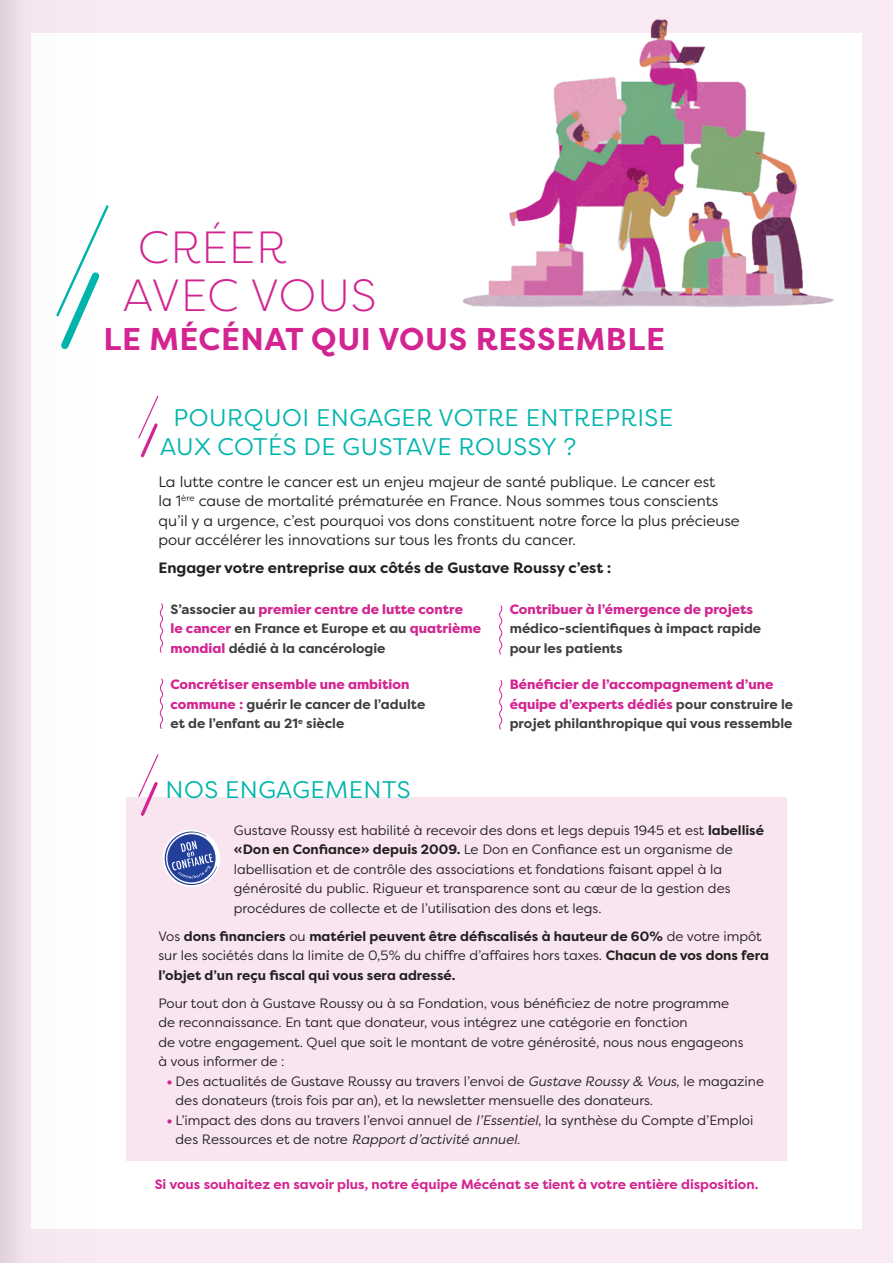
<style>
.page{position:relative;width:893px;height:1263px;background:#f9e9f2}
.page>*{position:absolute;margin:0;border:0;box-sizing:border-box;transform-origin:0 0}
.t1{font:300 45px/48px "Filson Pro";letter-spacing:.02em;color:#d32491}
.t2{font:700 31.5px "Filson Pro";letter-spacing:.02em;color:#d32491}
.t3{font:24px/28.8px "Filson Pro";letter-spacing:.02em;color:#00b5ac}
.t4{font:15px/19.5px "Filson Pro";color:#231f20}
.t5{font:700 15px "Filson Pro";color:#231f20}
.t6{font:13.5px/19.5px "Filson Pro";color:#231f20}
.t7{font:700 13.5px/19.5px "Filson Pro";color:#3e3e3f}
.t8{font:700 13.5px/19.5px "Filson Pro";color:#231f20}
.t9{font:800 13.5px/19.5px "Filson Pro";color:#d32491}
.t10{font:700 13.5px "Filson Pro";color:#d32491}
.s1{font-weight:800;color:#d32491}
.s2{font-weight:700;color:#3e3e3f}
.s3{font-weight:700}
.s4{font-weight:400}
.s5{font-weight:900;color:#d32491}
.s6{font-style:italic}
</style>
<div class="page">
<div style="left:31px;top:34px;width:831px;height:1195px;background:#fff"></div>
<img style="left:595px;top:19px;width:267px;height:288px">
<div style="left:126px;top:797px;width:661px;height:364px;background:#f8e5ef"></div>
<img style="left:0;top:0;width:595px;height:1263px">
<p class="t1" style="left:123px;top:223px;width:255px;text-indent:15px">CRÉER<br>AVEC VOUS</p>
<p class="t2" style="left:104px;top:320px;width:563px">LE MÉCÉNAT QUI VOUS RESSEMBLE</p>
<p class="t3" style="left:160px;top:402px;width:514px;text-indent:14px">POURQUOI ENGAGER VOTRE ENTREPRISE<br>AUX COTÉS DE GUSTAVE ROUSSY ?</p>
<p class="t4" style="left:158px;top:471px;width:583px">La lutte contre le cancer est un enjeu majeur de santé publique. Le cancer est<br>la 1<sup>ère</sup> cause de mortalité prématurée en France. Nous sommes tous conscients qu’il y a urgence, c’est pourquoi vos dons constituent notre force la plus précieuse pour accélérer les innovations sur tous les fronts du cancer.</p>
<p class="t5" style="left:158px;top:558px;width:455px">Engager votre entreprise aux côtés de Gustave Roussy c’est :</p>
<p class="t7" style="left:170px;top:599px;width:312px">S’associer au <span class="s1">premier centre de lutte contre<br>le cancer</span> en France et Europe et au <span class="s1">quatrième mondial</span> dédié à la cancérologie</p>
<p class="t7" style="left:170px;top:675px;width:256px"><span class="s1">Concrétiser ensemble une ambition commune :</span> guérir le cancer de l’adulte et de l’enfant au 21<sup>e</sup> siècle</p>
<p class="t7" style="left:510px;top:599px;width:253px"><span class="s1">Contribuer à l’émergence de projets </span>médico-scientifiques à impact rapide pour les patients</p>
<p class="t9" style="left:510px;top:675px;width:285px">Bénéficier de l’accompagnement d’une équipe d’experts dédiés <span class="s2">pour construire le projet philanthropique qui vous ressemble</span></p>
<p class="t3" style="left:165px;top:774px;width:247px">NOS ENGAGEMENTS</p>
<p class="t6" style="left:234px;top:820px;width:532px">Gustave Roussy est habilité à recevoir des dons et legs depuis 1945 et est <span class="s3">labellisé « Don en Confiance » depuis 2009.</span> Le Don en Confiance est un organisme de labellisation et de contrôle des associations et fondations faisant appel à la générosité du public. Rigueur et transparence sont au cœur de la gestion des procédures de collecte et de l’utilisation des dons et legs.</p>
<p class="t8" style="left:158px;top:926px;width:612px"><span class="s4">Vos</span> dons financiers <span class="s4">ou</span> matériel peuvent être défiscalisés à hauteur de 60 % <span class="s4">de votre impôt sur les sociétés dans la limite de 0,5 % du chiffre d’affaires hors taxes.</span> Chacun de vos dons fera l’objet d’un reçu fiscal qui vous sera adressé.</p>
<p class="t6" style="left:158px;top:993px;width:587px">Pour tout don à Gustave Roussy ou à sa Fondation, vous bénéficiez de notre programme de reconnaissance. En tant que donateur, vous intégrez une catégorie en fonction<br>de votre engagement. Quel que soit le montant de votre générosité, nous nous engageons à vous informer de :</p>
<p class="t6" style="left:176px;top:1071px;width:590px;text-indent:-9px"><span class="s5">•</span> Des actualités de Gustave Roussy au travers l’envoi de <span class="s6">Gustave Roussy &amp; Vous</span>, le magazine des donateurs (trois fois par an), et la newsletter mensuelle des donateurs.</p>
<p class="t6" style="left:176px;top:1110px;width:579px;text-indent:-9px"><span class="s5">•</span> L’impact des dons au travers l’envoi annuel de <span class="s6">l’Essentiel</span>, la synthèse du Compte d’Emploi des Ressources et de notre <span class="s6">Rapport d’activité annuel</span>.</p>
<p class="t10" style="left:155px;top:1175px;width:605px">Si vous souhaitez en savoir plus, notre équipe Mécénat se tient à votre entière disposition.</p>
</div>
